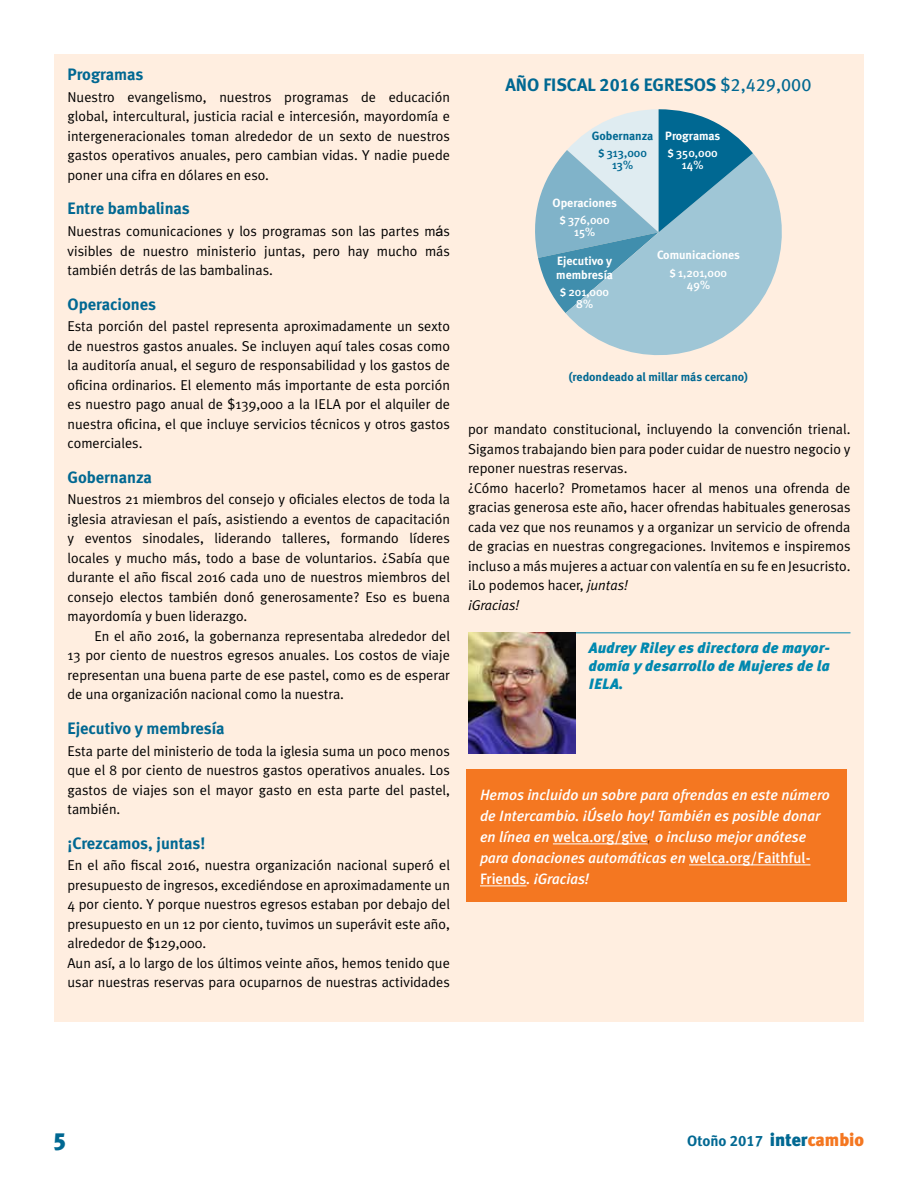
<style>
.page{position:relative;width:918px;height:1188px;background:#fff}
.page>*{position:absolute;margin:0;border:0;box-sizing:border-box;transform-origin:0 0}
.t1{font:900 24px "Meta Plus";color:#006892}
.t2{font:18px "Meta Bold LF";color:#006892}
.t3{font:16.5px "Meta Bold LF";color:#006892}
.t4{font:italic 500 15px/21px "Meta Plus";color:#fff}
.t5{font:italic 900 15px/18px "Meta Plus";letter-spacing:.01em;color:#0088af;text-align:justify}
.t6{font:15px "Meta Bold LF";letter-spacing:-.005em;color:#006892}
.t7{font:14.25px/19.5px "Meta Plus Normal";color:#000;text-align:justify}
.t8{font:700 12px/14.4px "Meta";color:#fff}
.t9{font:500 12px/12px "Meta Plus";color:#fff;text-align:center}
.t10{font:700 12px "Meta";color:#006892}
.t11{font:500 12px/12px "Meta Plus";color:#006892;text-align:center}
.s1{font-family:"Arial Unicode MS"}
.s2{font-family:"Meta Book LF"}
.s3{font-family:"Meta Plus Bold Caps";font-weight:400;font-size:10.5px}
.s4{font-style:italic}
.s5{font-style:normal}
.s6{font-family:"Helvetica Neue";font-weight:100;font-size:14.25px;color:#000}
.s7{font-family:"Meta Plus";font-weight:900;font-size:18px}
.s8{font-family:"Meta Plus";font-weight:900;font-size:18px;color:#f47721}
</style>
<div class="page">
<div style="left:54px;top:54px;width:810px;height:968px;background:#ffeee0"></div>
<hr style="left:468px;top:632px;width:382px;height:1px;background:#0088af">
<img style="left:468px;top:633px;width:108px;height:121px">
<div style="left:466px;top:770px;width:381px;height:132px;background:#f47721"></div>
<hr style="left:553px;top:844px;width:95px;height:1px;background:#fff">
<hr style="left:689px;top:865px;width:121px;height:1px;background:#fff">
<hr style="left:480px;top:886px;width:47px;height:1px;background:#fff">
<svg style="left:566px;top:153px;width:216px;height:202px;fill:#9fc6d6"></svg>
<svg style="left:535px;top:109px;width:218px;height:204px;background:#8fbacb"></svg>
<p class="t3" style="left:68px;top:65px;width:77px">Programas</p>
<p class="t7" style="left:68px;top:87px;width:384px">Nuestro evangelismo, nuestros programas de educación global, intercultural, justicia racial e intercesión, mayordomía e intergeneracionales toman alrededor de un sexto de nuestros gastos operativos anuales, pero cambian vidas. Y nadie puede poner una cifra en dólares en eso.</p>
<p class="t3" style="left:68px;top:199px;width:124px">Entre bambalinas</p>
<p class="t7" style="left:68px;top:221px;width:384px">Nuestras comunicaciones y los programas son las partes m<span class="s1">á</span>s visibles de nuestro ministerio juntas, pero hay mucho más también detrás de las bambalinas.</p>
<p class="t3" style="left:68px;top:294px;width:90px">Operaciones</p>
<p class="t7" style="left:68px;top:316px;width:384px">Esta porción del pastel representa aproximadamente un sexto de nuestros gastos anuales. Se incluyen aquí tales cosas como la auditoría anual, el seguro de responsabilidad y los gastos de oficina ordinarios. El elemento más importante de esta porción es nuestro pago anual de $139,000 a la IELA por el alquiler de nuestra oficina, el que incluye servicios técnicos y otros gastos comerciales.</p>
<p class="t3" style="left:68px;top:467px;width:86px">Gobernanza</p>
<p class="t7" style="left:68px;top:490px;width:384px">Nuestros 21 miembros del consejo y oficiales electos de toda la iglesia atraviesan el país, asistiendo a eventos de capacitación y eventos sinodales, liderando talleres, formando líderes locales y mucho más, todo a base de voluntarios. ¿Sabía que durante el año fiscal 2016 cada uno de nuestros miembros del consejo electos también donó generosamente? Eso es buena mayordomía y buen liderazgo.</p>
<p class="t7" style="left:68px;top:626px;width:384px;text-indent:27px">En el año 2016, la gobernanza representaba alrededor del 13 por ciento de nuestros egresos anuales. Los costos de viaje representan una buena parte de ese pastel, como es de esperar de una organización nacional como la nuestra.</p>
<p class="t3" style="left:68px;top:718px;width:159px">Ejecutivo y membresía</p>
<p class="t7" style="left:68px;top:741px;width:384px">Esta parte del ministerio de toda la iglesia suma un poco menos que el 8 por ciento de nuestros gastos operativos anuales. Los gastos de viajes son el mayor gasto en esta parte del pastel, también.</p>
<p class="t3" style="left:68px;top:833px;width:139px">¡Crezcamos, juntas!</p>
<p class="t7" style="left:68px;top:855px;width:384px;text-align:left">En el año fiscal 2016, nuestra organización nacional superó el presupuesto de ingresos, excediéndose en aproximadamente un 4 por ciento. Y porque nuestros egresos estaban por debajo del presupuesto en un 12 por ciento, tuvimos un superávit este año, alrededor de $129,000.<br>Aun así, a lo largo de los últimos veinte años, hemos tenido que usar nuestras reservas para ocuparnos de nuestras actividades</p>
<p class="t2" style="left:505px;top:74px;width:308px">AÑO FISCAL 2016 EGRESOS <span class="s2">$2,429,000</span></p>
<p class="t10" style="left:592px;top:129px;width:63px">Gobernanza</p>
<p class="t11" style="left:598px;top:147px;width:50px"><span class="s3">$</span> 313,000<br>13%</p>
<p class="t8" style="left:553px;top:195px;width:66px">Operaciones</p>
<p class="t9" style="left:560px;top:214px;width:51px"><span class="s3">$</span> 376,000<br>15%</p>
<p class="t8" style="left:665px;top:128px;width:57px">Programas</p>
<p class="t9" style="left:668px;top:147px;width:51px"><span class="s3">$</span> 350,000<br>14%</p>
<p class="t8" style="left:556px;top:253px;width:58px">Ejecutivo y membresía</p>
<p class="t9" style="left:560px;top:286px;width:50px"><span class="s3">$</span> 201,000<br>8%</p>
<p class="t8" style="left:657px;top:248px;width:85px">Comunicaciones</p>
<p class="t9" style="left:670px;top:266px;width:59px"><span class="s3">$</span> 1,201,000<br>49%</p>
<p class="t10" style="left:569px;top:370px;width:181px">(redondeado al millar más cercano)</p>
<p class="t7" style="left:468px;top:419px;width:384px;text-align:left">por mandato constitucional, incluyendo la convención trienal.<br>Sigamos trabajando bien para poder cuidar de nuestro negocio y reponer nuestras reservas.<br>¿Cómo hacerlo? Prometamos hacer al menos una ofrenda de gracias generosa este año, hacer ofrendas habituales generosas cada vez que nos reunamos y a organizar un servicio de ofrenda de gracias en nuestras congregaciones. Invitemos e inspiremos incluso a más mujeres a actuar con valentía en su fe en Jesucristo. ¡Lo podemos hacer, <span class="s4">juntas!<br>¡Gracias!</span></p>
<p class="t5" style="left:589px;top:639px;width:243px">Audrey Riley es directora de mayor&shy;domía y desarrollo de Mujeres de la IELA.</p>
<p class="t4" style="left:480px;top:784px;width:352px">Hemos incluido un sobre para ofrendas en este número de Intercambio. ¡Úselo hoy! También es posible donar en línea en <span class="s5">welca.org/give</span><span class="s6">,</span> o incluso mejor anótese para donaciones automáticas en <span class="s5">welca.org/Faithful-Friends</span>. ¡Gracias!</p>
<h1 class="t1" style="left:54px;top:1123px;width:13px">5</h1>
<p class="t6" style="left:687px;top:1132px;width:178px">Otoño 2017 <span class="s7">inter</span><span class="s8">cambio</span></p>
</div>
